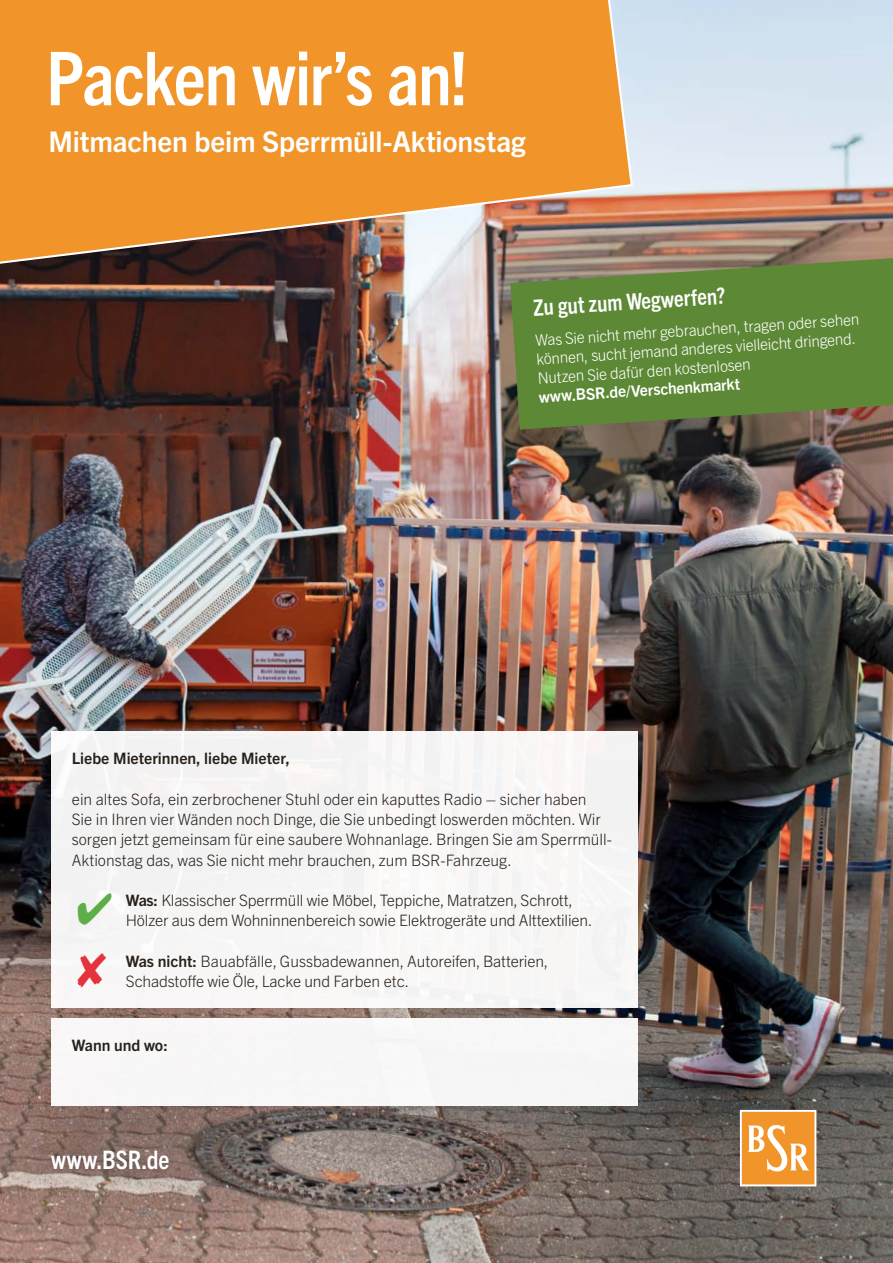
<style>
.page{position:relative;width:893px;height:1263px;background:#fff}
.page>*{position:absolute;margin:0;border:0;box-sizing:border-box;transform-origin:0 0}
.t1{font:700 condensed 74.25px "Trade Gothic Next LT Pro";letter-spacing:-.015em;color:#fff}
.t2{font:700 28.5px "Trade Gothic Next LT Pro";letter-spacing:-.005em;color:#fff}
.copy_orange{font:700 condensed 25.5px "Trade Gothic Next LT Pro";color:#fff}
.t3{font:700 condensed 22.5px "Trade Gothic Next LT Pro";color:#fff}
.Absatzformat_1{font:300 15.75px/20.2px "Trade Gothic Next LT Pro";color:#29211a}
.t4{font:300 15.75px/18.8px "Trade Gothic Next LT Pro";color:#fff}
.Absatzformat_1-2{font:700 15.75px "Trade Gothic Next LT Pro";color:#29211a}
.s1{font-weight:700}
</style>
<div class="page">
<img style="left:0;top:0;width:893px;height:1263px">
<svg style="left:0;top:0;width:633px;height:264px;background:#e39238"></svg>
<svg style="left:740px;top:1110px;width:76px;height:76px"></svg>
<div style="left:45px;top:1146px;width:129px;height:30px;background:#29211a;opacity:.28"></div>
<svg style="left:510px;top:258px;width:383px;height:171px;background:#63853d"></svg>
<div style="left:51px;top:1018px;width:587px;height:87px;background:#f8f7f6"></div>
<div style="left:51px;top:731px;width:587px;height:277px;background:#f7f6f5"></div>
<p class="t1" style="left:46px;top:28px;width:423px">Packen wir’s an!</p>
<p class="t2" style="left:49px;top:122px;width:479px">Mitmachen beim Sperrmüll-Aktionstag</p>
<p class="t3" style="left:532px;top:293px;width:194px;rotate:-4deg">Zu gut zum Wegwerfen?</p>
<p class="t4" style="left:534px;top:331px;width:326px;rotate:-4deg">Was Sie nicht mehr gebrauchen, tragen oder sehen können, sucht jemand anderes vielleicht dringend.<br>Nutzen Sie dafür den kostenlosen <span class="s1">www.BSR.de/Verschenkmarkt</span></p>
<p class="Absatzformat_1-2" style="left:72px;top:748px;width:220px">Liebe Mieterinnen, liebe Mieter,</p>
<p class="Absatzformat_1" style="left:72px;top:788px;width:542px">ein altes Sofa, ein zerbrochener Stuhl oder ein kaputtes Radio – sicher haben<br>Sie in Ihren vier Wänden noch Dinge, die Sie unbedingt loswerden möchten. Wir sorgen jetzt gemeinsam für eine saubere Wohnanlage. Bringen Sie am Sperrmüll-Aktionstag das, was Sie nicht mehr brauchen, zum BSR-Fahrzeug.</p>
<p class="Absatzformat_1" style="left:126px;top:889px;width:468px"><span class="s1">Was:</span> Klassischer Sperrmüll wie Möbel, Teppiche, Matratzen, Schrott,<br>Hölzer aus dem Wohninnenbereich sowie Elektrogeräte und Alttextilien.</p>
<p class="Absatzformat_1" style="left:126px;top:950px;width:424px"><span class="s1">Was nicht:</span> Bauabfälle, Gussbadewannen, Autoreifen, Batterien,</p>
<p class="Absatzformat_1" style="left:126px;top:970px;width:285px">Schadstoffe wie Öle, Lacke und Farben etc.</p>
<p class="Absatzformat_1-2" style="left:72px;top:1034px;width:97px">Wann und wo:</p>
<p class="copy_orange" style="left:51px;top:1143px;width:120px">www.BSR.de</p>
</div>
